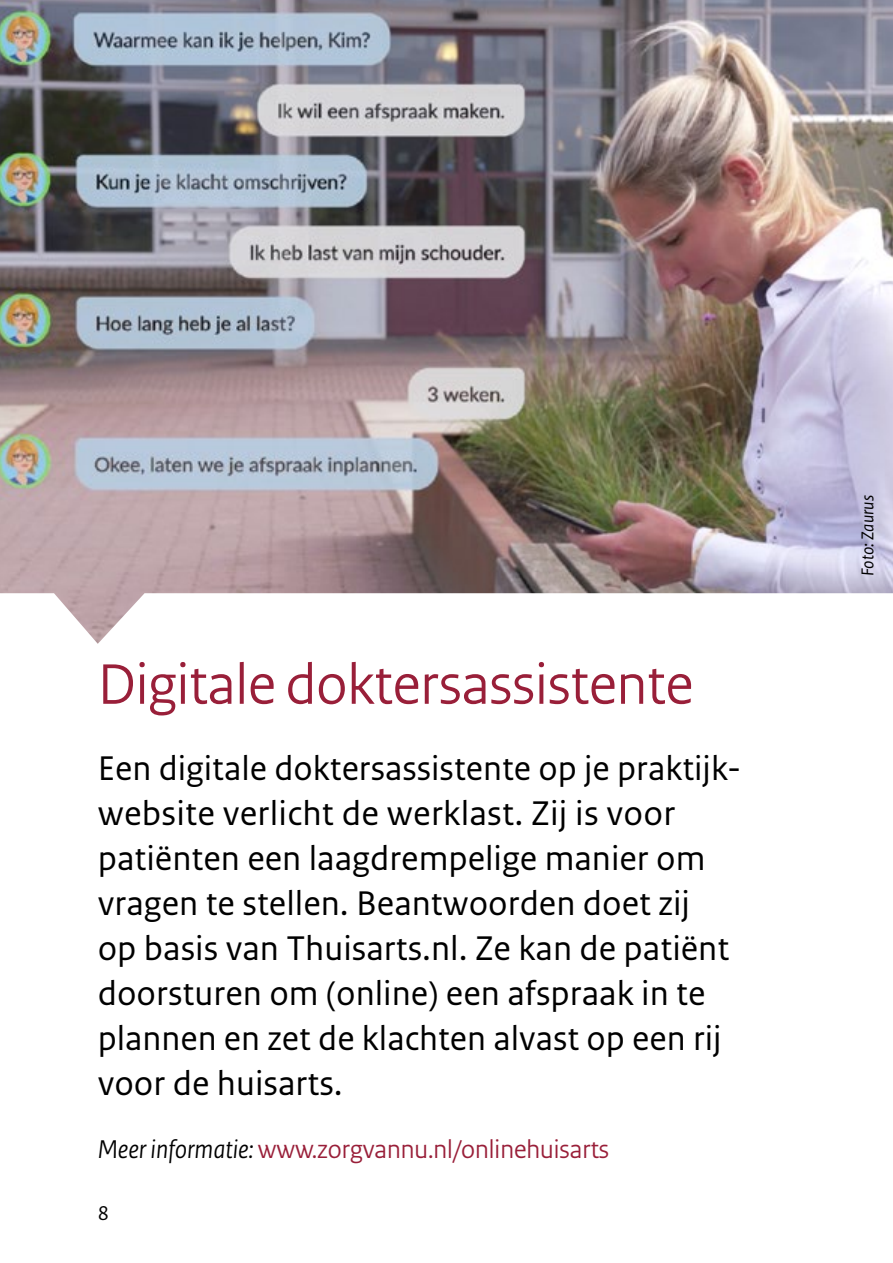
<style>
.page{position:relative;width:893px;height:1263px;background:#fff}
.page>*{position:absolute;margin:0;border:0;box-sizing:border-box;transform-origin:0 0}
.H1_-_Kop_niveau_twee{font:60px "Rijksoverheid Sans Heading";color:#991f39}
.vws_11_-_Plat{font:36px/45px "Rijksoverheid Sans Text";color:#000}
.VWS_31_-_URL{font:27px "Rijksoverheid Sans Heading";color:#991f39}
.t1{font:21px "Rijksoverheid Sans Text";color:#000}
.t2{font:italic 18px "Rijksoverheid Sans Text";color:#000}
.s1{font-style:italic;color:#000}
</style>
<div class="page">
<img style="left:0;top:0;width:893px;height:644px">
<h1 class="H1_-_Kop_niveau_twee" style="left:98px;top:649px;width:597px">Digitale doktersassistente</h1>
<p class="vws_11_-_Plat" style="left:98px;top:747px;width:640px">Een digitale doktersassistente op je praktijk&shy;website verlicht de werklast. Zij is voor patiënten een laagdrempelige manier om vragen te stellen. Beantwoorden doet zij op basis van Thuisarts.nl. Ze kan de patiënt doorsturen om (online) een afspraak in te plannen en zet de klachten alvast op een rij voor de huisarts.</p>
<p class="VWS_31_-_URL" style="left:98px;top:1134px;width:513px"><span class="s1">Meer informatie:</span> www.zorgvannu.nl/onlinehuisarts</p>
<p class="t1" style="left:98px;top:1201px;width:13px">8</p>
<p class="t2" style="left:858px;top:576px;width:83px;rotate:-90deg">Foto: Zaurus</p>
</div>
